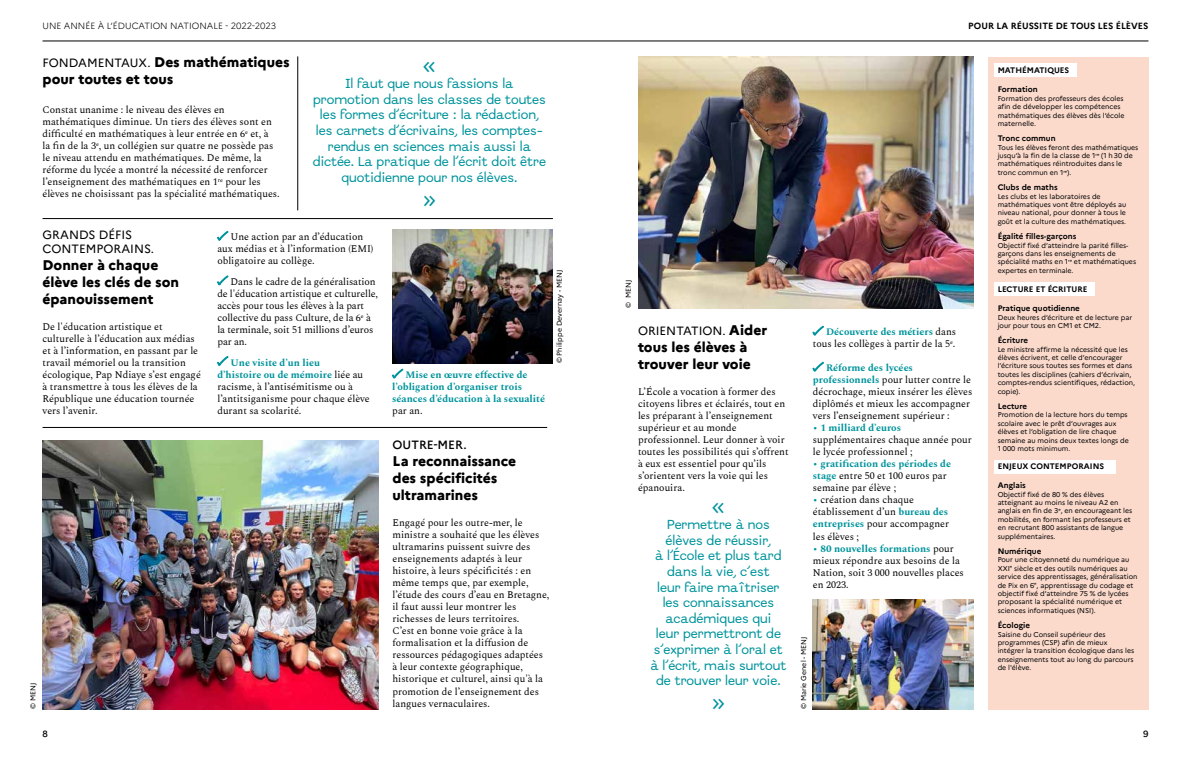
<style>
.page{position:relative;width:1191px;height:766px;background:#fff}
.page>*{position:absolute;margin:0;border:0;box-sizing:border-box;transform-origin:0 0}
.t1{font:20px "Abordage";color:#00949c}
.t2{font:800 14px/16.8px "Marianne";color:#000}
.t3{font:13px/15.6px "Abordage";color:#00949c;text-align:center}
.t4{font:12px/14.4px "Marianne";color:#000}
.t5{font:500 12px "Marianne";color:#000}
.t6{font:10px/12px "Spectral";color:#000}
.t7{font:700 10px/12px "Spectral";color:#00949c}
.t8{font:300 9px "Marianne";color:#000}
.t9{font:700 9px "Marianne";color:#000}
.t10{font:500 9px "Marianne";color:#000}
.t11{font:700 8px "Marianne";color:#000}
.t12{font:7px/8.4px "Marianne";color:#000}
.s1{font-weight:400;font-size:12px}
.s2{font-weight:700;color:#00949c}
.s3{font-weight:800;font-size:14px}
.s4{color:#00949c}
</style>
<div class="page">
<hr style="left:43px;top:41px;width:1105px;height:1px;background:#000">
<div style="left:987px;top:57px;width:161px;height:652px;background:#fbdacc"></div>
<img style="left:43px;top:440px;width:335px;height:269px">
<svg style="left:217px;top:231px;width:11px;height:10px"></svg>
<svg style="left:217px;top:275px;width:11px;height:10px"></svg>
<svg style="left:217px;top:356px;width:11px;height:10px"></svg>
<svg style="left:392px;top:369px;width:11px;height:9px"></svg>
<img style="left:638px;top:56px;width:335px;height:252px">
<hr style="left:43px;top:218px;width:510px;height:1px;background:#000">
<img style="left:392px;top:230px;width:161px;height:133px">
<hr style="left:43px;top:427px;width:504px;height:1px;background:#000">
<hr style="left:297px;top:56px;width:1px;height:154px;background:#000">
<svg style="left:812px;top:326px;width:11px;height:9px"></svg>
<svg style="left:812px;top:362px;width:11px;height:9px"></svg>
<div style="left:994px;top:63px;width:82px;height:14px;background:#fff"></div>
<div style="left:994px;top:282px;width:101px;height:14px;background:#fff"></div>
<div style="left:994px;top:459px;width:121px;height:14px;background:#fff"></div>
<img style="left:813px;top:599px;width:160px;height:110px">
<p class="t8" style="left:43px;top:21px;width:235px">UNE ANNÉE À L’ÉDUCATION NATIONALE - 2022-2023</p>
<h2 class="t2" style="left:43px;top:54px;width:248px"><span class="s1">FONDAMENTAUX.</span> Des mathématiques pour toutes et tous</h2>
<p class="t6" style="left:43px;top:103px;width:238px">Constat unanime : le niveau des élèves en mathématiques diminue. Un tiers des élèves sont en difficulté en mathématiques à leur entrée en 6<sup>e</sup> et, à<br>la fin de la 3<sup>e</sup>, un collégien sur quatre ne possède pas le niveau attendu en mathématiques. De même, la réforme du lycée a montré la nécessité de renforcer l’enseignement des mathématiques en 1<sup>re</sup> pour les élèves ne choisissant pas la spécialité mathématiques.</p>
<h1 class="t1" style="left:423px;top:53px;width:15px">«</h1>
<p class="t3" style="left:313px;top:76px;width:234px">Il faut que nous fassions la promotion dans les classes de toutes les formes d’écriture : la rédaction, les carnets d’écrivains, les comptes&shy;rendus en sciences mais aussi la dictée. La pratique de l’écrit doit être quotidienne pour nos élèves.</p>
<h1 class="t1" style="left:423px;top:186px;width:15px">»</h1>
<p class="t4" style="left:43px;top:227px;width:113px">GRANDS DÉFIS<br>CONTEMPORAINS.</p>
<h2 class="t2" style="left:43px;top:256px;width:138px">Donner à chaque élève les clés de son épanouissement</h2>
<p class="t6" style="left:43px;top:320px;width:160px">De l'éducation artistique et culturelle à l’éducation aux médias et à l’information, en passant par le travail mémoriel ou la transition écologique, Pap Ndiaye s’est engagé à transmettre à tous les élèves de la<br>République une éducation tournée vers l’avenir.</p>
<p class="t12" style="left:29px;top:709px;width:28px;rotate:-90deg">© MENJ</p>
<p class="t6" style="left:217px;top:230px;width:157px;text-indent:13px">Une action par an d’éducation aux médias et à l’information (EMI) obligatoire au collège.</p>
<p class="t6" style="left:217px;top:275px;width:162px;text-indent:13px">Dans le cadre de la généralisation de l'éducation artistique et culturelle, accès pour tous les élèves à la part collective du pass Culture, de la 6<sup>e</sup> à la terminale, soit 51 millions d’euros par an.</p>
<p class="t6" style="left:217px;top:355px;width:154px;text-indent:13px"><span class="s2">Une visite d’un lieu<br>d’histoire ou de mémoire</span> liée au racisme, à l’antisémitisme ou à l’antitsiganisme pour chaque élève durant sa scolarité.</p>
<p class="t12" style="left:555px;top:363px;width:95px;rotate:-90deg">© Philippe Devernay - MENJ</p>
<p class="t7" style="left:392px;top:368px;width:154px;text-indent:13px">Mise en œuvre effective de l’obligation d’organiser trois séances d’éducation à la sexualité</p>
<p class="t6" style="left:392px;top:404px;width:32px">par an.</p>
<p class="t5" style="left:392px;top:438px;width:76px">OUTRE-MER.</p>
<h2 class="t2" style="left:392px;top:453px;width:125px">La reconnaissance des spécificités ultramarines</h2>
<p class="t6" style="left:392px;top:516px;width:158px">Engagé pour les outre-mer, le ministre a souhaité que les élèves ultramarins puissent suivre des enseignements adaptés à leur histoire, à leurs spécificités : en même temps que, par exemple, l’étude des cours d’eau en Bretagne, il faut aussi leur montrer les richesses de leurs territoires.<br>C’est en bonne voie grâce à la formalisation et la diffusion de ressources pédagogiques adaptées à leur contexte géographique, historique et culturel, ainsi qu'à la promotion de l’enseignement des langues vernaculaires.</p>
<p class="t9" style="left:968px;top:19px;width:182px">POUR LA RÉUSSITE DE TOUS LES ÉLÈVES</p>
<p class="t12" style="left:624px;top:308px;width:30px;rotate:-90deg">© MENJ</p>
<p class="t4" style="left:638px;top:323px;width:131px">ORIENTATION. <span class="s3">Aider</span></p>
<h2 class="t2" style="left:638px;top:338px;width:114px">tous les élèves à trouver leur voie</h2>
<p class="t6" style="left:638px;top:385px;width:152px">L’École a vocation à former des citoyens libres et éclairés, tout en les préparant à l’enseignement supérieur et au monde professionnel. Leur donner à voir toutes les possibilités qui s’offrent à eux est essentiel pour qu’ils s’orientent vers la voie qui les épanouira.</p>
<h1 class="t1" style="left:712px;top:493px;width:15px">«</h1>
<h3 class="t3" style="left:650px;top:516px;width:137px">Permettre à nos élèves de réussir,<br>à l’École et plus tard dans la vie, c’est<br>leur faire maîtriser les connaissances académiques qui<br>leur permettront de s’exprimer à l’oral et à l’écrit, mais surtout de trouver leur voie.</h3>
<h1 class="t1" style="left:712px;top:689px;width:15px">»</h1>
<p class="t6" style="left:813px;top:325px;width:145px;text-align:right"><span class="s2">Découverte des métiers</span> dans tous les collèges à partir de la 5<sup>e</sup>.</p>
<p class="t6" style="left:813px;top:361px;width:161px;text-indent:13px"><span class="s2">Réforme des lycées professionnels</span> pour lutter contre le décrochage, mieux insérer les élèves diplômés et mieux les accompagner vers l’enseignement supérieur :</p>
<p class="t6" style="left:813px;top:421px;width:160px"><span class="s4">•</span> <span class="s2">1 milliard d’euros </span>supplémentaires chaque année pour le lycée professionnel ;</p>
<p class="t6" style="left:813px;top:457px;width:140px"><span class="s4">•</span> <span class="s2">gratification des périodes de stage</span> entre 50 et 100 euros par semaine par élève ;</p>
<p class="t6" style="left:813px;top:493px;width:138px"><span class="s4">•</span> création dans chaque établissement d’un <span class="s2">bureau des entreprises</span> pour accompagner les élèves ;</p>
<p class="t6" style="left:813px;top:541px;width:153px"><span class="s4">•</span> <span class="s2">80 nouvelles formations</span> pour mieux répondre aux besoins de la<br>Nation, soit 3 000 nouvelles places en 2023.</p>
<p class="t12" style="left:799px;top:709px;width:74px;rotate:-90deg">© Marie Genel - MENJ</p>
<p class="t11" style="left:997px;top:64px;width:73px">MATHÉMATIQUES</p>
<p class="t11" style="left:997px;top:83px;width:42px">Formation</p>
<p class="t12" style="left:997px;top:94px;width:128px">Formation des professeurs des écoles afin de développer les compétences mathématiques des élèves dès l’école maternelle.</p>
<p class="t11" style="left:997px;top:132px;width:59px">Tronc commun</p>
<p class="t12" style="left:997px;top:143px;width:142px">Tous les élèves feront des mathématiques jusqu’à la fin de la classe de 1<sup>re</sup> (1 h30 de mathématiques réintroduites dans le tronc commun en 1<sup>re</sup>).</p>
<p class="t11" style="left:997px;top:181px;width:61px">Clubs de maths</p>
<p class="t12" style="left:997px;top:192px;width:130px">Les clubs et les laboratoires de mathématiques vont être déployés au niveau national, pour donner à tous le goût et la culture des mathématiques.</p>
<p class="t11" style="left:997px;top:230px;width:80px">Égalité filles-garçons</p>
<p class="t12" style="left:997px;top:241px;width:140px">Objectif fixé d’atteindre la parité filles&shy;garçons dans les enseignements de spécialité maths en 1<sup>re</sup> et mathématiques expertes en terminale.</p>
<p class="t11" style="left:997px;top:283px;width:91px">LECTURE ET ÉCRITURE</p>
<p class="t11" style="left:997px;top:302px;width:84px">Pratique quotidienne</p>
<p class="t12" style="left:997px;top:313px;width:136px">Deux heures d’écriture et de lecture par jour pour tous en CM1 et CM2.</p>
<p class="t11" style="left:997px;top:334px;width:32px">Écriture</p>
<p class="t12" style="left:997px;top:345px;width:139px">Le ministre affirme la nécessité que les élèves écrivent, et celle d’encourager l’écriture sous toutes ses formes et dans toutes les disciplines (cahiers d’écrivain, comptes-rendus scientifiques, rédaction, copie).</p>
<p class="t11" style="left:997px;top:400px;width:31px">Lecture</p>
<p class="t12" style="left:997px;top:410px;width:133px">Promotion de la lecture hors du temps scolaire avec le prêt d’ouvrages aux élèves et l’obligation de lire chaque semaine au moins deux textes longs de 1 000 mots minimum.</p>
<p class="t11" style="left:997px;top:460px;width:108px">ENJEUX CONTEMPORAINS</p>
<p class="t11" style="left:997px;top:479px;width:30px">Anglais</p>
<p class="t12" style="left:997px;top:490px;width:136px">Objectif fixé de 80 % des élèves atteignant au moins le niveau A2 en anglais en fin de 3<sup>e</sup>, en encourageant les mobilités, en formant les professeurs et en recrutant 800 assistants de langue supplémentaires.</p>
<p class="t11" style="left:997px;top:544px;width:45px">Numérique</p>
<p class="t12" style="left:997px;top:555px;width:141px">Pour une citoyenneté du numérique au XXI<sup>e</sup> siècle et des outils numériques au service des apprentissages, généralisation de Pix en 6<sup>e</sup>, apprentissage du codage et objectif fixé d’atteindre 75 % de lycées proposant la spécialité numérique et sciences informatiques (NSI).</p>
<p class="t11" style="left:997px;top:619px;width:34px">Écologie</p>
<p class="t12" style="left:997px;top:629px;width:138px">Saisine du Conseil supérieur des programmes (CSP) afin de mieux intégrer la transition écologique dans les enseignements tout au long du parcours de l'élève.</p>
<p class="t10" style="left:43px;top:727px;width:7px">8</p>
<p class="t10" style="left:1143px;top:727px;width:7px">9</p>
</div>
